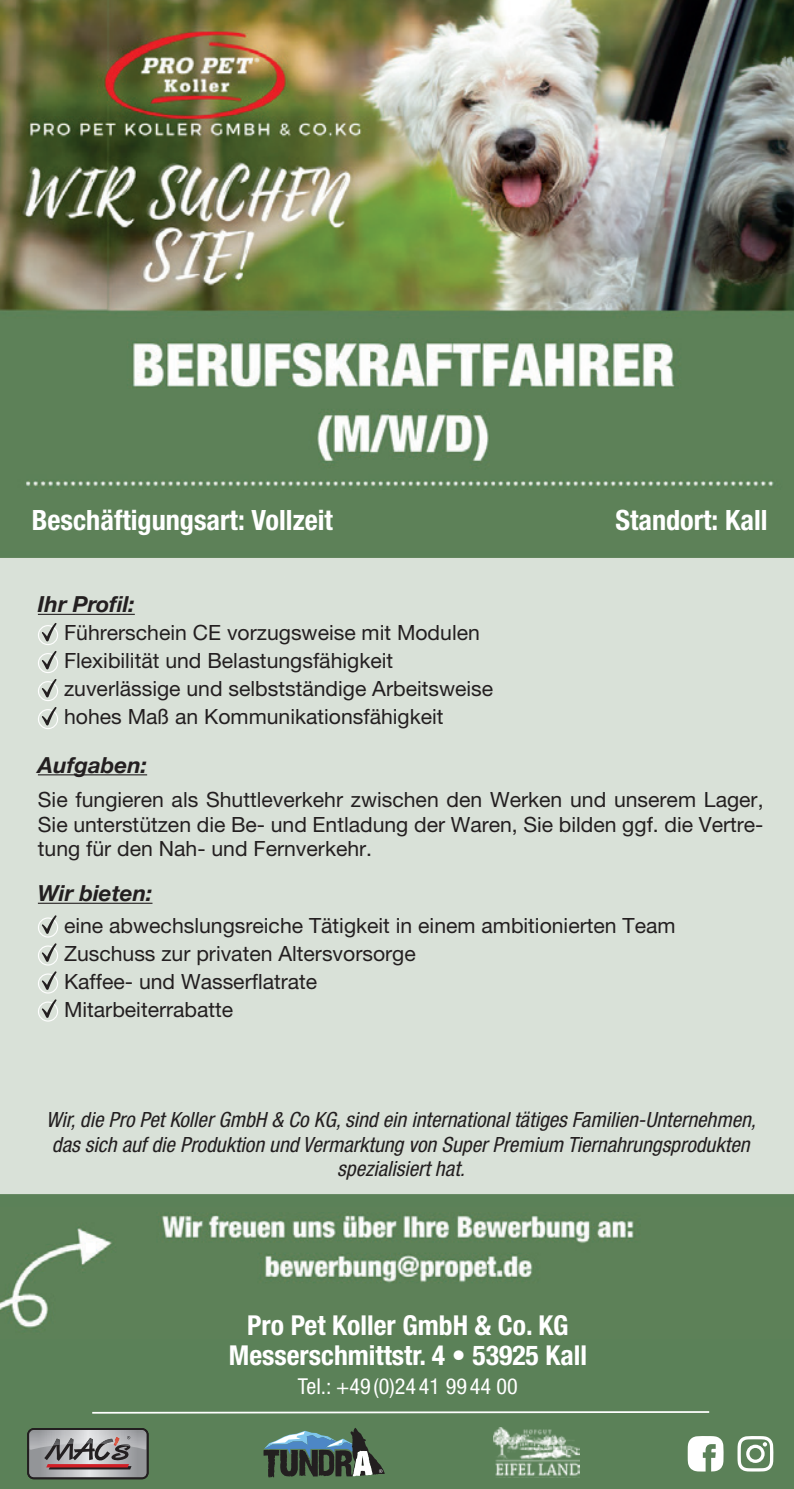
<style>
.page{position:relative;width:794px;height:1489px;background:#fff}
.page>*{position:absolute;margin:0;border:0;box-sizing:border-box;transform-origin:0 0}
.t1{font:700 condensed 28px "Helvetica Neue LT Std";color:#fff}
.t2{font:700 condensed 27.47px/29.4px "Helvetica Neue LT Std";color:#fff;text-align:center}
.t3{font:italic 700 22.05px "Helvetica Neue";color:#231f20}
.t4{font:condensed 22.05px "Helvetica Neue LT Std";color:#fff}
.t5{font:21px/28px "Helvetica Neue LT Pro";color:#231f20}
.t6{font:italic condensed 21px/24.5px "Helvetica Neue LT Std";color:#231f20;text-align:center}
</style>
<div class="page">
<div style="left:0;top:1200px;width:794px;height:288px;background:#5b8158"></div>
<img style="left:0;top:1206px;width:794px;height:132px">
<svg style="left:27px;top:1427px;width:122px;height:51px;background:#938c8d"></svg>
<svg style="left:263px;top:1427px;width:122px;height:50px;background:#546d63"></svg>
<img style="left:493px;top:1427px;width:86px;height:50px">
<svg style="left:737px;top:1435px;width:36px;height:36px"></svg>
<svg style="left:687px;top:1435px;width:36px;height:36px"></svg>
<img style="left:0;top:0;width:794px;height:551px">
<div style="left:0;top:551px;width:794px;height:649px;background:#d9e1d8"></div>
<svg style="left:90px;top:1409px;width:621px;height:5px"></svg>
<hr style="left:38px;top:613px;width:97px;height:2px;background:#231f20">
<hr style="left:38px;top:774px;width:109px;height:1px;background:#231f20">
<hr style="left:38px;top:902px;width:114px;height:1px;background:#231f20">
<div style="left:38px;top:625px;width:20px;height:20px;border:1px solid #fff;border-radius:50%"></div>
<svg style="left:41px;top:622px;width:16px;height:20px"></svg>
<div style="left:38px;top:653px;width:20px;height:20px;border:1px solid #fff;border-radius:50%"></div>
<svg style="left:41px;top:650px;width:16px;height:20px"></svg>
<div style="left:38px;top:681px;width:20px;height:20px;border:1px solid #fff;border-radius:50%"></div>
<svg style="left:41px;top:678px;width:16px;height:20px"></svg>
<div style="left:38px;top:709px;width:20px;height:20px;border:1px solid #fff;border-radius:50%"></div>
<svg style="left:41px;top:706px;width:16px;height:20px"></svg>
<div style="left:38px;top:917px;width:20px;height:20px;border:1px solid #fff;border-radius:50%"></div>
<svg style="left:41px;top:914px;width:16px;height:20px"></svg>
<div style="left:38px;top:945px;width:20px;height:20px;border:1px solid #fff;border-radius:50%"></div>
<svg style="left:41px;top:942px;width:16px;height:20px"></svg>
<div style="left:38px;top:973px;width:20px;height:20px;border:1px solid #fff;border-radius:50%"></div>
<svg style="left:41px;top:970px;width:16px;height:20px"></svg>
<div style="left:38px;top:1001px;width:20px;height:20px;border:1px solid #fff;border-radius:50%"></div>
<svg style="left:41px;top:998px;width:16px;height:20px"></svg>
<h1 class="t1" style="left:32px;top:503px;width:303px">Beschäftigungsart: Vollzeit</h1>
<h1 class="t1" style="left:615px;top:503px;width:154px">Standort: Kall</h1>
<p class="t3" style="left:38px;top:587px;width:98px">Ihr Profil:</p>
<p class="t5" style="left:64px;top:618px;width:431px">Führerschein CE vorzugsweise mit Modulen Flexibilität und Belastungsfähigkeit zuverlässige und selbstständige Arbeitsweise hohes Maß an Kommunikationsfähigkeit</p>
<p class="t3" style="left:38px;top:747px;width:111px">Aufgaben:</p>
<p class="t5" style="left:38px;top:787px;width:727px;line-height:24.5px;text-align:justify">Sie fungieren als Shuttleverkehr zwischen den Werken und unserem Lager, Sie unterstützen die Be- und Entladung der Waren, Sie bilden ggf. die Vertre&shy;tung für den Nah- und Fernverkehr.</p>
<p class="t3" style="left:38px;top:875px;width:116px">Wir bieten:</p>
<p class="t5" style="left:64px;top:910px;width:613px">eine abwechslungsreiche Tätigkeit in einem ambitionierten Team Zuschuss zur privaten Altersvorsorge<br>Kaffee- und Wasserflatrate<br>Mitarbeiterrabatte</p>
<p class="t6" style="left:46px;top:1107px;width:711px">Wir, die Pro Pet Koller GmbH &amp; Co KG, sind ein international tätiges Familien-Unternehmen, das sich auf die Produktion und Vermarktung von Super Premium Tiernahrungsprodukten spezialisiert hat.</p>
<h2 class="t2" style="left:229px;top:1310px;width:360px">Pro Pet Koller GmbH &amp; Co. KG<br>Messerschmittstr. 4 • 53925 Kall</h2>
<p class="t4" style="left:298px;top:1373px;width:221px">Tel.: +49 (0)24 41 99 44 00</p>
</div>
